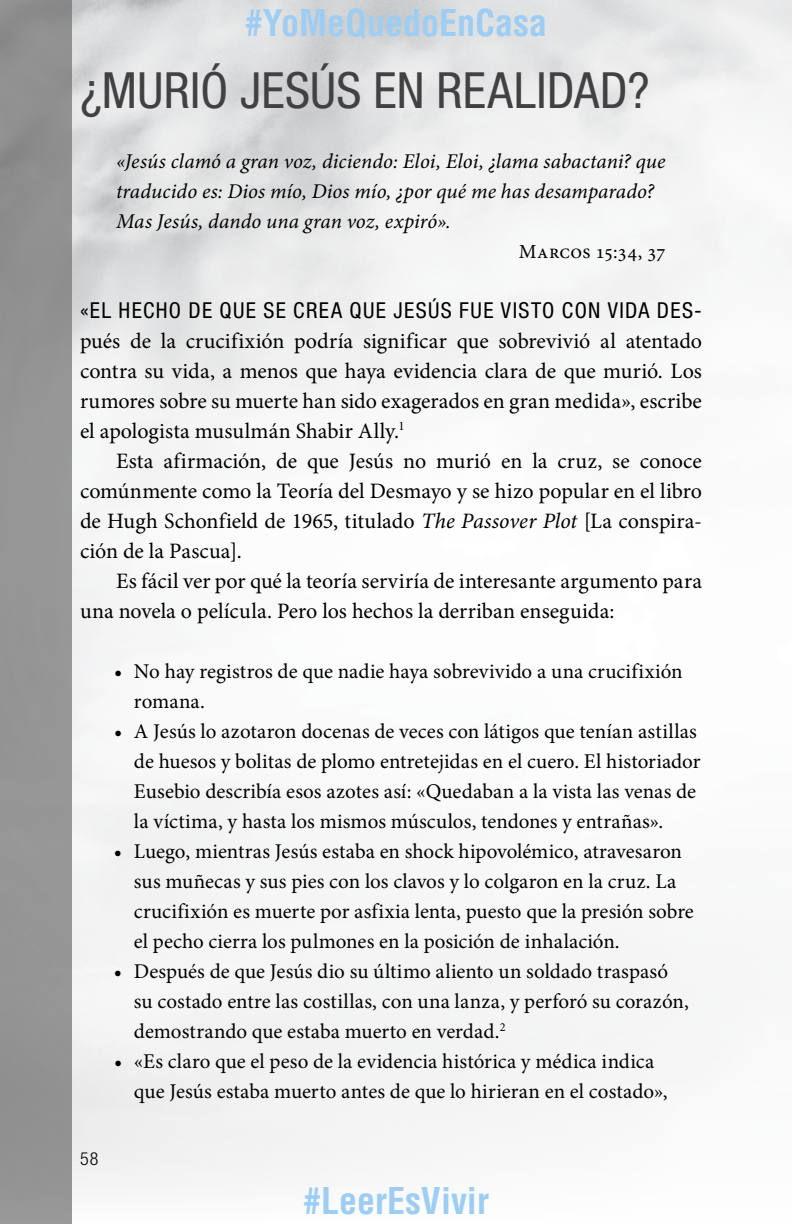
<style>
.page{position:relative;width:792px;height:1224px;background:#fff}
.page>*{position:absolute;margin:0;border:0;box-sizing:border-box;transform-origin:0 0}
.t1{font:condensed 50px "Helvetica Neue LT Std";letter-spacing:.005em;color:#414042}
.t2{font:700 condensed 36px "Helvetica LT Std";color:#9ecdf4}
.t3{font:22px/30px "Minion Pro";letter-spacing:.005em;color:#000;text-align:justify}
.t4{font:condensed 22px "Helvetica Neue LT Std";letter-spacing:.065em;color:#000}
.t5{font:21px/30px "Minion Pro";letter-spacing:-.005em;color:#000}
.t6{font:italic 21px/30px "Minion Pro";letter-spacing:.005em;color:#000}
.t7{font:21px/30px "Minion Pro";letter-spacing:.02em;color:#000}
.t8{font:20px "Minion Pro";letter-spacing:.01em;color:#000}
.t9{font:300 condensed 18px "Helvetica Neue LT Std";color:#000}
.s1{font-style:italic}
</style>
<div class="page">
<div style="left:0;top:0;width:72px;height:1224px;background:#949495"></div>
<h2 class="t2" style="left:245px;top:0;width:304px">#YoMeQuedoEnCasa</h2>
<h1 class="t1" style="left:80px;top:61px;width:571px">¿MURIÓ JESÚS EN REALIDAD?</h1>
<p class="t6" style="left:116px;top:146px;width:551px">«Jesús clamó a gran voz, diciendo: Eloi, Eloi, ¿lama sabactani? que traducido es: Dios mío, Dios mío, ¿por qué me has desamparado?<br>Mas Jesús, dando una gran voz, expiró».</p>
<p class="t8" style="left:519px;top:238px;width:149px">Marcos 15:34, 37</p>
<p class="t4" style="left:80px;top:297px;width:624px">«EL HECHO DE QUE SE CREA QUE JESÚS FUE VISTO CON VIDA DES-</p>
<p class="t3" style="left:80px;top:326px;width:624px">pués de la crucifixión podría significar que sobrevivió al atentado contra su vida, a menos que haya evidencia clara de que murió. Los rumores sobre su muerte han sido exagerados en gran medida», escribe el apologista musulmán Shabir Ally.<sup>1</sup></p>
<p class="t3" style="left:80px;top:446px;width:624px;text-indent:36px">Esta afirmación, de que Jesús no murió en la cruz, se conoce comúnmente como la Teoría del Desmayo y se hizo popular en el libro de Hugh Schonfield de 1965, titulado <span class="s1">The Passover Plot</span> [La conspira&shy;ción de la Pascua].</p>
<p class="t3" style="left:80px;top:566px;width:624px;text-indent:36px">Es fácil ver por qué la teoría serviría de interesante argumento para una novela o película. Pero los hechos la derriban enseguida:</p>
<p class="t7" style="left:134px;top:656px;width:550px;text-indent:-20px">• No hay registros de que nadie haya sobrevivido a una crucifixión romana.</p>
<p class="t5" style="left:134px;top:716px;width:568px;text-indent:-20px">• A Jesús lo azotaron docenas de veces con látigos que tenían astillas de huesos y bolitas de plomo entretejidas en el cuero. El historiador Eusebio describía esos azotes así: «Quedaban a la vista las venas de la víctima, y hasta los mismos músculos, tendones y entrañas».</p>
<p class="t5" style="left:134px;top:836px;width:561px;text-indent:-20px">• Luego, mientras Jesús estaba en shock hipovolémico, atravesaron sus muñecas y sus pies con los clavos y lo colgaron en la cruz. La crucifixión es muerte por asfixia lenta, puesto que la presión sobre el pecho cierra los pulmones en la posición de inhalación.</p>
<p class="t5" style="left:134px;top:956px;width:556px;text-indent:-20px">• Después de que Jesús dio su último aliento un soldado traspasó su costado entre las costillas, con una lanza, y perforó su corazón, demostrando que estaba muerto en verdad. <sup>2</sup></p>
<p class="t5" style="left:134px;top:1046px;width:535px;text-indent:-20px">• «Es claro que el peso de la evidencia histórica y médica indica que Jesús estaba muerto antes de que lo hirieran en el costado»,</p>
<p class="t9" style="left:80px;top:1148px;width:20px">58</p>
<h2 class="t2" style="left:303px;top:1178px;width:187px">#LeerEsVivir</h2>
</div>
